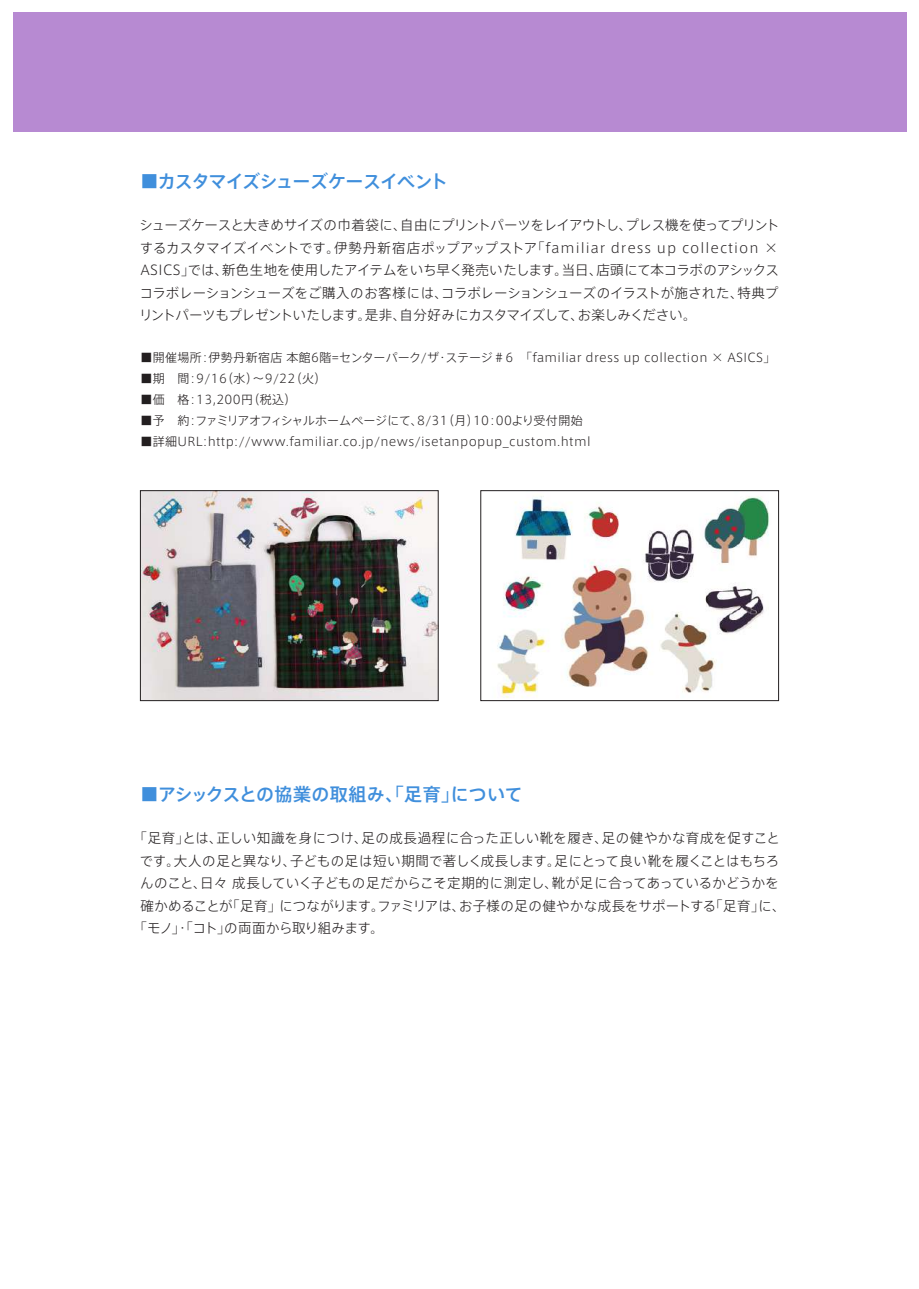
<style>
.page{position:relative;width:919px;height:1289px;background:#fff}
.page>*{position:absolute;margin:0;border:0;box-sizing:border-box;transform-origin:0 0}
.t1{font:500 18px "Axis Std";letter-spacing:.015em;color:#408fdc}
.t2{font:500 18px "Axis Std";letter-spacing:-.04em;color:#408fdc}
.t3{font:300 13.5px/22.5px "Axis Std";color:#231f20;text-align:justify}
.t4{font:300 13.5px "Axis Std";letter-spacing:.03em;color:#231f20}
.t5{font:300 13.5px "Axis Std";letter-spacing:-.03em;color:#231f20}
.t6{font:300 12px "Axis Std";letter-spacing:.03em;color:#231f20}
.t7{font:300 12px "Axis Std";letter-spacing:-.04em;color:#231f20}
</style>
<div class="page">
<div style="left:13px;top:13px;width:893px;height:119px;background:#b78ad2"></div>
<img style="left:142px;top:492px;width:294px;height:206px">
<div style="left:140px;top:490px;width:298px;height:210px;border:1px solid #231f20"></div>
<img style="left:497px;top:496px;width:272px;height:202px">
<h1 class="t2" style="left:140px;top:168px;width:309px">■カスタマイズシューズケースイベント</h1>
<p class="t3" style="left:139px;top:213px;width:641px">シューズケースと大きめサイズの巾着袋に、自由にプリントパーツをレイアウトし、プレス機を使ってプリントするカスタマイズイベントです。伊勢丹新宿店ポップアップストア「familiar dress up collection × ASICS」では、新色生地を使用したアイテムをいち早く発売いたします。当日、店頭にて本コラボのアシックスコラボレーションシューズをご購入のお客様には、コラボレーションシューズのイラストが施された、特典プリントパーツもプレゼントいたします。是非、自分好みにカスタマイズして、お楽しみください。</p>
<p class="t6" style="left:140px;top:349px;width:636px">■開催場所：伊勢丹新宿店 本館6階=センターパーク/ザ・ステージ＃6　「familiar dress up collection × ASICS」</p>
<p class="t6" style="left:140px;top:370px;width:187px">■期　間：9/16（水）～9/22（火）</p>
<p class="t6" style="left:140px;top:391px;width:158px">■価　格：13,200円（税込）</p>
<p class="t7" style="left:140px;top:412px;width:444px">■予　約：ファミリアオフィシャルホームページにて、8/31（月）10：00より受付開始</p>
<p class="t6" style="left:140px;top:433px;width:451px">■詳細URL:http://www.familiar.co.jp/news/isetanpopup_custom.html</p>
<h1 class="t1" style="left:140px;top:780px;width:384px">■アシックスとの協業の取組み、「足育」について</h1>
<p class="t4" style="left:134px;top:828px;width:647px">「足育」とは、正しい知識を身につけ、足の成長過程に合った正しい靴を履き、足の健やかな育成を促すこと</p>
<p class="t3" style="left:140px;top:848px;width:640px">です。大人の足と異なり、子どもの足は短い期間で著しく成長します。足にとって良い靴を履くことはもちろ</p>
<p class="t3" style="left:140px;top:871px;width:640px">んのこと、日々 成長していく子どもの足だからこそ定期的に測定し、靴が足に合ってあっているかどうかを</p>
<p class="t3" style="left:140px;top:893px;width:646px">確かめることが「足育」につながります。ファミリアは、お子様の足の健やかな成長をサポートする「足育」に、</p>
<p class="t5" style="left:134px;top:918px;width:252px">「モノ」・「コト」の両面から取り組みます。</p>
</div>
